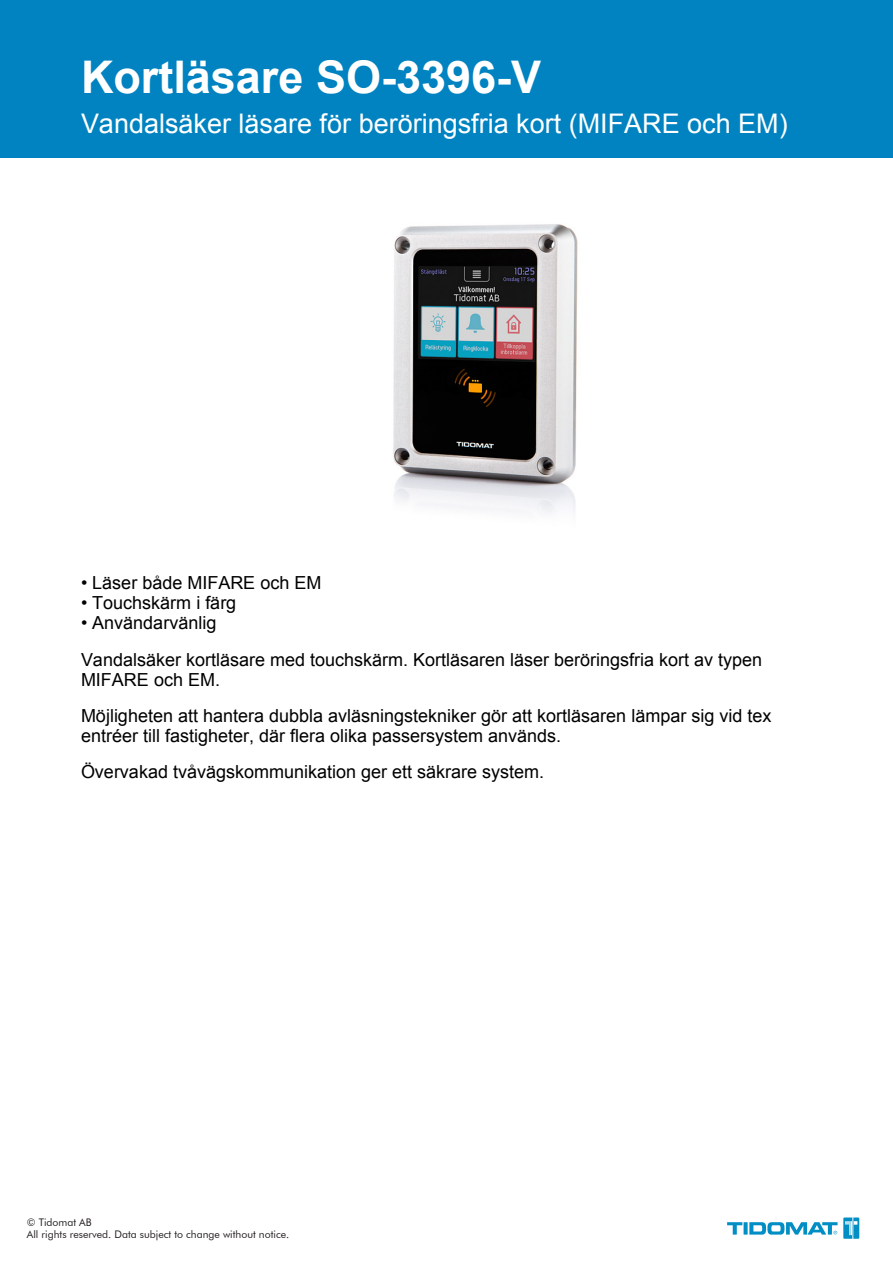
<style>
.page{position:relative;width:893px;height:1263px;background:#fff}
.page>*{position:absolute;margin:0;border:0;box-sizing:border-box;transform-origin:0 0}
.t1{font:700 45px "Arial";color:#fff}
.t2{font:27px "Arial";color:#fff}
.t3{font:18px/36.5px "Arial";color:#000}
.t4{font:10.5px/12.6px "Futura BT";color:#231f20}
</style>
<div class="page">
<svg style="left:744px;top:1222px;width:4px;height:12px"></svg>
<svg style="left:727px;top:1222px;width:15px;height:12px"></svg>
<svg style="left:749px;top:1217px;width:110px;height:22px"></svg>
<div style="left:0;top:0;width:893px;height:157px;background:#0083c0"></div>
<img style="left:393px;top:224px;width:185px;height:289px">
<h1 class="t1" style="left:81px;top:52px;width:462px">Kortläsare SO-3396-V</h1>
<h2 class="t2" style="left:81px;top:108px;width:708px">Vandalsäker läsare för beröringsfria kort (MIFARE och EM)</h2>
<p class="t3" style="left:81px;top:564px;width:242px">• Läser både MIFARE och EM</p>
<p class="t3" style="left:81px;top:584px;width:157px">• Touchskärm i färg</p>
<p class="t3" style="left:81px;top:605px;width:683px">• Användarvänlig<br>Vandalsäker kortläsare med touchskärm. Kortläsaren läser beröringsfria kort av typen</p>
<p class="t3" style="left:81px;top:661px;width:692px">MIFARE och EM.<br>Möjligheten att hantera dubbla avläsningstekniker gör att kortläsaren lämpar sig vid tex</p>
<p class="t3" style="left:81px;top:718px;width:482px">entréer till fastigheter, där flera olika passersystem används.<br>Övervakad tvåvägskommunikation ger ett säkrare system.</p>
<p class="t4" style="left:27px;top:1215px;width:264px">© Tidomat AB<br>All rights reserved. Data subject to change without notice.</p>
</div>
